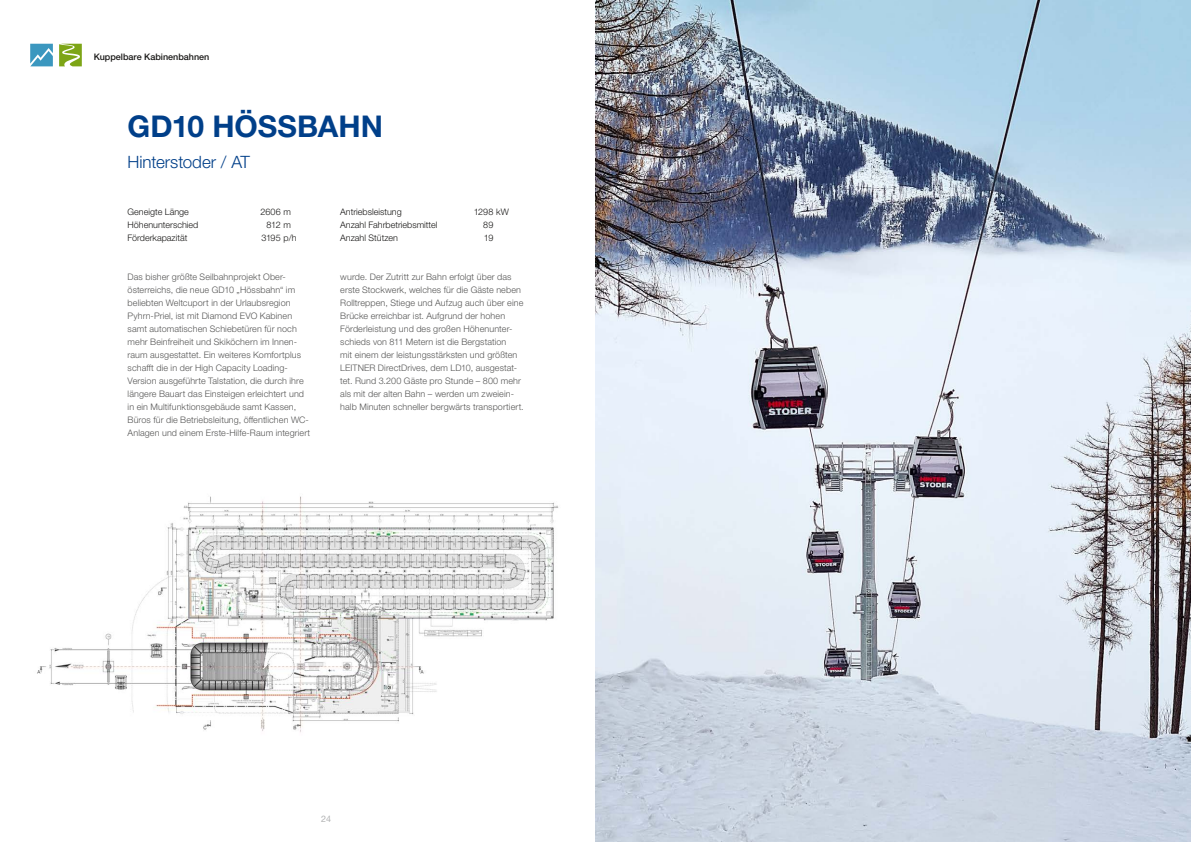
<style>
.page{position:relative;width:1191px;height:842px;background:#fff}
.page>*{position:absolute;margin:0;border:0;box-sizing:border-box;transform-origin:0 0}
._01-Name{font:700 30px "Helvetica Neue LTW1 G";color:#003f89}
._02-Ort_Land{font:300 17px "Helvetica Neue LTW1 G";letter-spacing:-.005em;color:#003f89}
._03-Lauftext{font:300 9px/13px "Helvetica Neue LTW1 G";letter-spacing:.01em;color:#565655}
._04-Zahlen{font:300 9px/13px "Helvetica Neue LTW1 G";color:#181716}
.Typ{font:500 9px "Helvetica Neue LTW1 G";color:#181716}
._04-Zahlen_Start{font:300 9px "Helvetica Neue LTW1 G";color:#181716}
.t1{font:9px "Helvetica Neue LTW1 G";color:#b1b2b3}
</style>
<div class="page">
<svg style="left:30px;top:44px;width:23px;height:22px"></svg>
<img style="left:37px;top:496px;width:522px;height:237px">
<svg style="left:59px;top:44px;width:23px;height:22px"></svg>
<img style="left:595px;top:0;width:596px;height:842px">
<p class="Typ" style="left:94px;top:51px;width:117px">Kuppelbare Kabinenbahnen</p>
<p class="_01-Name" style="left:128px;top:108px;width:257px">GD10 HÖSSBAHN</p>
<p class="_02-Ort_Land" style="left:128px;top:151px;width:124px">Hinterstoder / AT</p>
<p class="_04-Zahlen" style="left:128px;top:205px;width:72px">Geneigte Länge<br>Höhenunterschied<br>Förderkapazität</p>
<p class="_04-Zahlen" style="left:340px;top:205px;width:99px">Antriebsleistung<br>Anzahl Fahrbetriebsmittel<br>Anzahl Stützen</p>
<p class="_03-Lauftext" style="left:128px;top:270px;width:184px">Das bisher größte Seilbahnprojekt Ober&shy;österreichs, die neue GD10 „Hössbahn“ im beliebten Weltcuport in der Urlaubsregion Pyhrn-Priel, ist mit Diamond EVO Kabinen samt automatischen Schiebetüren für noch mehr Beinfreiheit und Skiköchern im Innen&shy;raum ausgestattet. Ein weiteres Komfortplus schafft die in der High Capacity Loading-Version ausgeführte Talstation, die durch ihre längere Bauart das Einsteigen erleichtert und in ein Multifunktionsgebäude samt Kassen, Büros für die Betriebsleitung, öffentlichen WC-Anlagen und einem Erste-Hilfe-Raum integriert</p>
<p class="_03-Lauftext" style="left:340px;top:270px;width:185px">wurde. Der Zutritt zur Bahn erfolgt über das erste Stockwerk, welches für die Gäste neben Rolltreppen, Stiege und Aufzug auch über eine Brücke erreichbar ist. Aufgrund der hohen Förderleistung und des großen Höhenunter&shy;schieds von 811 Metern ist die Bergstation<br>mit einem der leistungsstärksten und größten LEITNER DirectDrives, dem LD10, ausgestat&shy;tet. Rund 3.200 Gäste pro Stunde – 800 mehr als mit der alten Bahn – werden um zweiein&shy;halb Minuten schneller bergwärts transportiert.</p>
<p class="_04-Zahlen" style="left:474px;top:205px;width:37px">1298 kW</p>
<p class="_04-Zahlen_Start" style="left:260px;top:206px;width:32px">2606 m</p>
<p class="_04-Zahlen" style="left:267px;top:218px;width:26px">812 m</p>
<p class="_04-Zahlen" style="left:261px;top:231px;width:37px">3195 p/h</p>
<p class="_04-Zahlen" style="left:483px;top:218px;width:12px">89</p>
<p class="_04-Zahlen" style="left:484px;top:231px;width:11px">19</p>
<p class="t1" style="left:321px;top:813px;width:12px">24</p>
</div>
